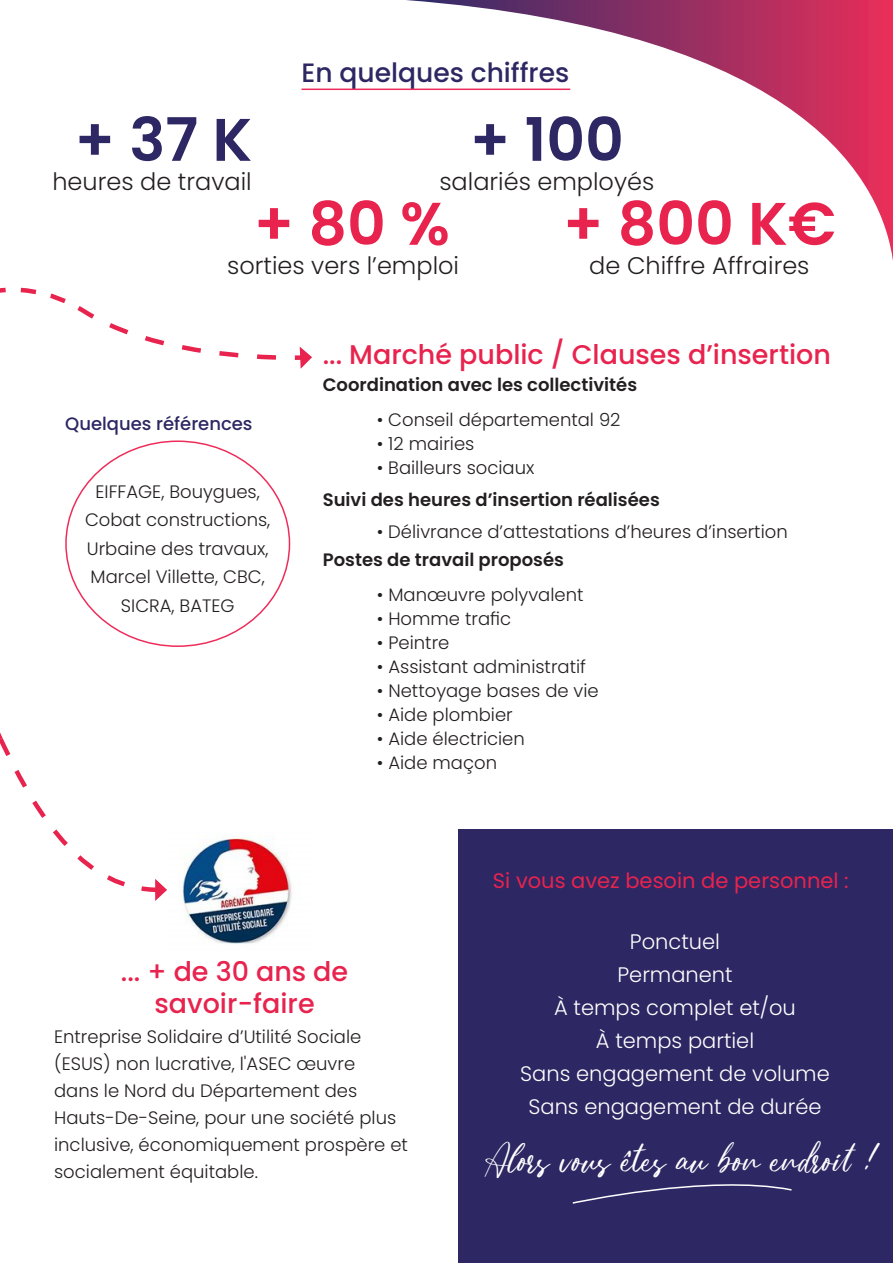
<style>
.page{position:relative;width:893px;height:1263px;background:#fff}
.page>*{position:absolute;margin:0;border:0;box-sizing:border-box;transform-origin:0 0}
.t1{font:600 60px "Poppins";color:#e7234e}
.t2{font:600 60px "Poppins";color:#2d2763}
.t3{font:34.5px "Geraldine";color:#fff}
.t4{font:500 27px "Poppins";color:#e7234e}
.t5{font:500 26.55px "Poppins";color:#2d2763}
.t6{font:300 24px "Poppins";color:#231f20}
.t7{font:300 21px "Poppins";color:#fff}
.t8{font:21px "Poppins";color:#e7234e}
.t9{font:300 18px/27px "Poppins";color:#231f20}
.t10{font:600 18px "Poppins";color:#231f20}
.t11{font:500 18px "Poppins";color:#2d2763}
</style>
<div class="page">
<div style="left:458px;top:829px;width:434px;height:433px;background:#2d2763"></div>
<img style="left:182px;top:836px;width:110px;height:108px">
<hr style="left:301px;top:89px;width:269px;height:1px;background:#ee2c59">
<svg style="left:405px;top:0;width:488px;height:261px"></svg>
<svg style="left:572px;top:1184px;width:220px;height:20px"></svg>
<svg style="left:0;top:287px;width:312px;height:82px"></svg>
<svg style="left:0;top:441px;width:167px;height:460px"></svg>
<p class="t2" style="left:75px;top:105px;width:179px">+ 37 K</p>
<p class="t6" style="left:52px;top:167px;width:201px">heures de travail</p>
<p class="t5" style="left:301px;top:57px;width:269px">En quelques chiffres</p>
<p class="t2" style="left:470px;top:105px;width:155px">+ 100</p>
<p class="t6" style="left:439px;top:167px;width:216px">salariés employés</p>
<p class="t1" style="left:254px;top:189px;width:198px">+ 80 %</p>
<p class="t6" style="left:227px;top:251px;width:233px">sorties vers l’emploi</p>
<p class="t1" style="left:563px;top:189px;width:274px">+ 800 K€</p>
<p class="t6" style="left:589px;top:251px;width:222px">de Chiffre Affraires</p>
<p class="t11" style="left:65px;top:413px;width:189px">Quelques références</p>
<p class="t9" style="left:85px;top:477px;width:187px;line-height:28.5px;text-align:center">EIFFAGE, Bouygues,<br>Cobat constructions,<br>Urbaine des travaux,<br>Marcel Villette, CBC,<br>SICRA, BATEG</p>
<p class="t4" style="left:323px;top:339px;width:510px">... Marché public / Clauses d’insertion</p>
<p class="t10" style="left:323px;top:374px;width:316px">Coordination avec les collectivités</p>
<p class="t9" style="left:377px;top:406px;width:245px">• Conseil départemental 92</p>
<p class="t9" style="left:377px;top:430px;width:99px">• 12 mairies</p>
<p class="t9" style="left:377px;top:454px;width:159px">• Bailleurs sociaux</p>
<p class="t10" style="left:323px;top:489px;width:339px">Suivi des heures d’insertion réalisées</p>
<p class="t9" style="left:377px;top:519px;width:413px">• Délivrance d’attestations d’heures d’insertion</p>
<p class="t10" style="left:323px;top:549px;width:243px">Postes de travail proposés</p>
<p class="t9" style="left:377px;top:581px;width:208px">• Manœuvre polyvalent</p>
<p class="t9" style="left:377px;top:605px;width:136px">• Homme trafic</p>
<p class="t9" style="left:377px;top:629px;width:74px">• Peintre</p>
<p class="t9" style="left:377px;top:653px;width:211px">• Assistant administratif</p>
<p class="t9" style="left:377px;top:677px;width:223px">• Nettoyage bases de vie</p>
<p class="t9" style="left:377px;top:701px;width:137px">• Aide plombier</p>
<p class="t9" style="left:377px;top:725px;width:149px">• Aide électricien</p>
<p class="t9" style="left:377px;top:749px;width:122px">• Aide maçon</p>
<p class="t8" style="left:493px;top:869px;width:357px">Si vous avez besoin de personnel :</p>
<p class="t4" style="left:121px;top:955px;width:229px">... + de 30 ans de</p>
<p class="t4" style="left:154px;top:988px;width:162px">savoir-faire</p>
<p class="t9" style="left:54px;top:1023px;width:355px">Entreprise Solidaire d’Utilité Sociale (ESUS) non lucrative, l'ASEC œuvre<br>dans le Nord du Département des Hauts-De-Seine, pour une société plus inclusive, économiquement prospère et socialement équitable.</p>
<p class="t7" style="left:630px;top:929px;width:92px">Ponctuel</p>
<p class="t7" style="left:617px;top:962px;width:117px">Permanent</p>
<p class="t7" style="left:554px;top:995px;width:243px">À temps complet et/ou</p>
<p class="t7" style="left:596px;top:1028px;width:160px">À temps partiel</p>
<p class="t7" style="left:520px;top:1061px;width:311px">Sans engagement de volume</p>
<p class="t7" style="left:528px;top:1094px;width:295px">Sans engagement de durée</p>
<p class="t3" style="left:485px;top:1137px;width:389px">Alors vous êtes au bon endroit !</p>
</div>
